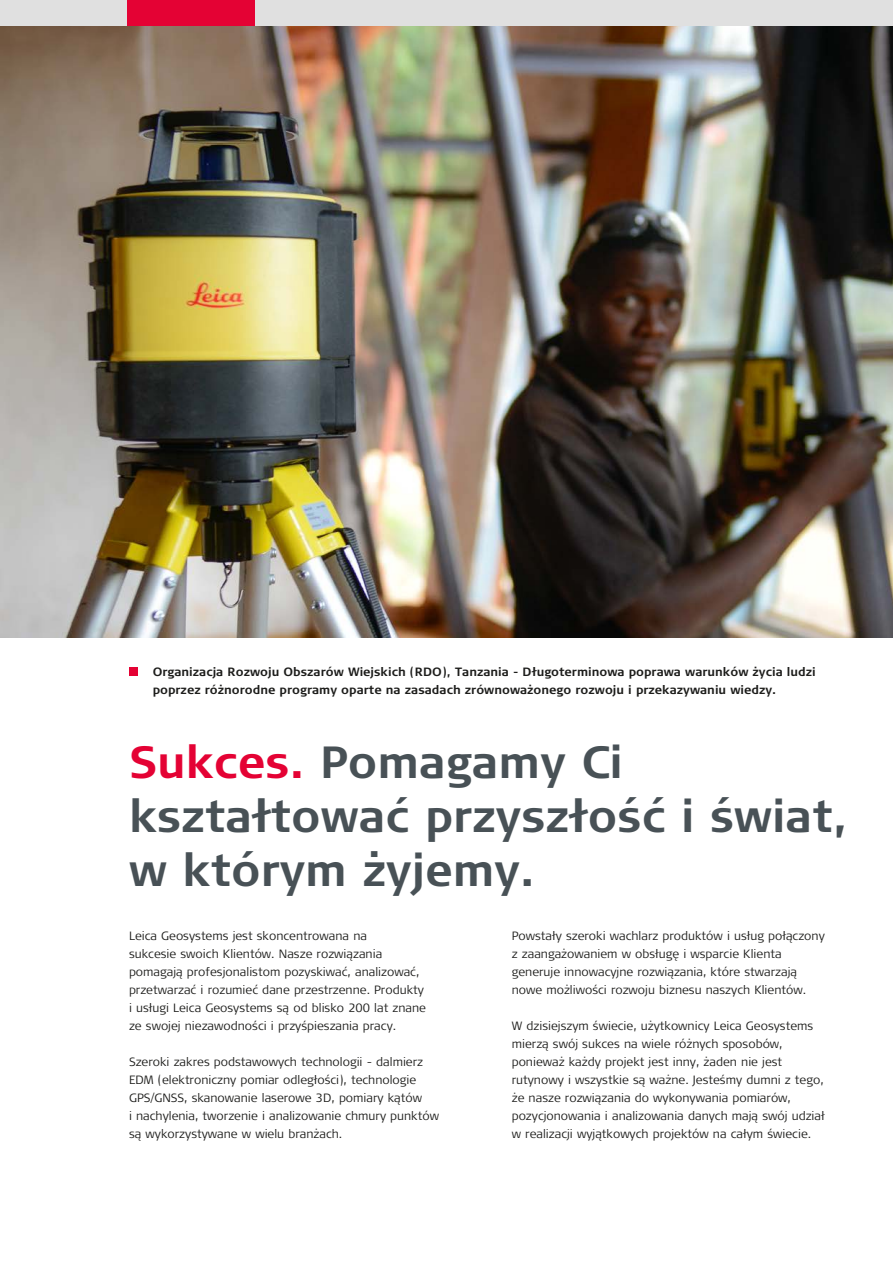
<style>
.page{position:relative;width:893px;height:1263px;background:#fff}
.page>*{position:absolute;margin:0;border:0;box-sizing:border-box;transform-origin:0 0}
.t1{font:700 45px/54px "Signa Pro";color:#485156}
.t2{font:300 12px/18px "Signa Pro";color:#1d1d1b}
.t3{font:700 12px/18px "Signa Pro";color:#1d1d1b}
.s1{color:#e40234}
</style>
<div class="page">
<img style="left:0;top:26px;width:893px;height:612px">
<div style="left:0;top:0;width:893px;height:26px;background:#e0e0e0"></div>
<div style="left:128px;top:0;width:127px;height:26px;background:#e40234"></div>
<div style="left:129px;top:667px;width:9px;height:8px;background:#e40234"></div>
<p class="t3" style="left:153px;top:662px;width:664px">Organizacja Rozwoju Obszarów Wiejskich (RDO), Tanzania - Długoterminowa poprawa warunków życia ludzi poprzez różnorodne programy oparte na zasadach zrównoważonego rozwoju i przekazywaniu wiedzy.</p>
<h1 class="t1" style="left:129px;top:733px;width:720px"><span class="s1">Sukces.</span> Pomagamy Ci kształtować przyszłość i świat, w którym żyjemy.</h1>
<p class="t2" style="left:129px;top:927px;width:298px">Leica Geosystems jest skoncentrowana na<br>sukcesie swoich Klientów. Nasze rozwiązania pomagają profesjonalistom pozyskiwać, analizować, przetwarzać i rozumieć dane przestrzenne. Produkty i usługi Leica Geosystems są od blisko 200 lat znane ze swojej niezawodności i przyśpieszania pracy.</p>
<p class="t2" style="left:129px;top:1053px;width:311px">Szeroki zakres podstawowych technologii - dalmierz EDM (elektroniczny pomiar odległości), technologie GPS/GNSS, skanowanie laserowe 3D, pomiary kątów<br>i nachylenia, tworzenie i analizowanie chmury punktów są wykorzystywane w wielu branżach.</p>
<p class="t2" style="left:512px;top:927px;width:315px">Powstały szeroki wachlarz produktów i usług połączony z zaangażowaniem w obsługę i wsparcie Klienta generuje innowacyjne rozwiązania, które stwarzają nowe możliwości rozwoju biznesu naszych Klientów.</p>
<p class="t2" style="left:512px;top:1017px;width:314px">W dzisiejszym świecie, użytkownicy Leica Geosystems mierzą swój sukces na wiele różnych sposobów, ponieważ każdy projekt jest inny, żaden nie jest rutynowy i wszystkie są ważne. Jesteśmy dumni z tego, że nasze rozwiązania do wykonywania pomiarów, pozycjonowania i analizowania danych mają swój udział w realizacji wyjątkowych projektów na całym świecie.</p>
</div>
